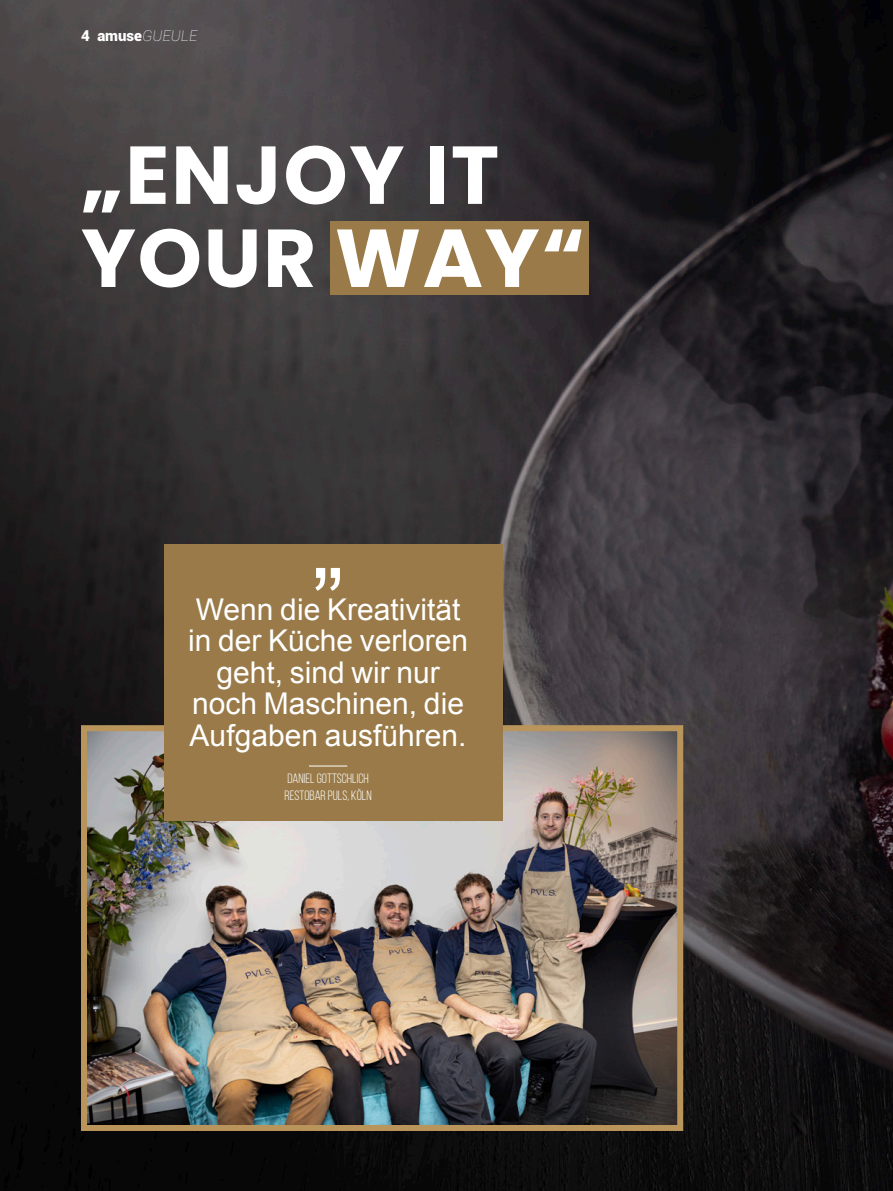
<style>
.page{position:relative;width:893px;height:1191px;background:#fff}
.page>*{position:absolute;margin:0;border:0;box-sizing:border-box;transform-origin:0 0}
.t1{font:97.5px "Arial";color:#fff}
.t2{font:700 81.9px/83.1px "Poppins";letter-spacing:.02em;color:#fff}
.t3{font:30px/31.5px "Arial";color:#fff;text-align:center}
.t4{font:900 15px "Roboto";color:#fff}
.t5{font:13.5px/16.2px "Bebas Neue";color:#fff}
.s1{font-weight:100;font-style:italic}
</style>
<div class="page">
<img style="left:0;top:0;width:893px;height:1191px">
<img style="left:78px;top:722px;width:608px;height:412px">
<div style="left:330px;top:221px;width:259px;height:73px;background:#997a48"></div>
<div style="left:164px;top:544px;width:339px;height:277px;background:#997a48"></div>
<hr style="left:309px;top:765px;width:38px;height:1px;background:#fff">
<p class="t4" style="left:81px;top:25px;width:118px">4 amuse<span class="s1">GUEULE</span></p>
<h2 class="t2" style="left:81px;top:134px;width:506px">„ENJOY IT<br>YOUR WAY“</h2>
<h1 class="t1" style="left:312px;top:480px;width:34px">„</h1>
<p class="t3" style="left:188px;top:594px;width:282px">Wenn die Kreativität in der Küche verloren geht, sind wir nur noch Maschinen, die<br>Aufgaben ausführen.</p>
<p class="t5" style="left:285px;top:770px;width:88px">DANIEL GOTTSCHLICH<br>RESTOBAR PULS, KÖLN</p>
</div>
